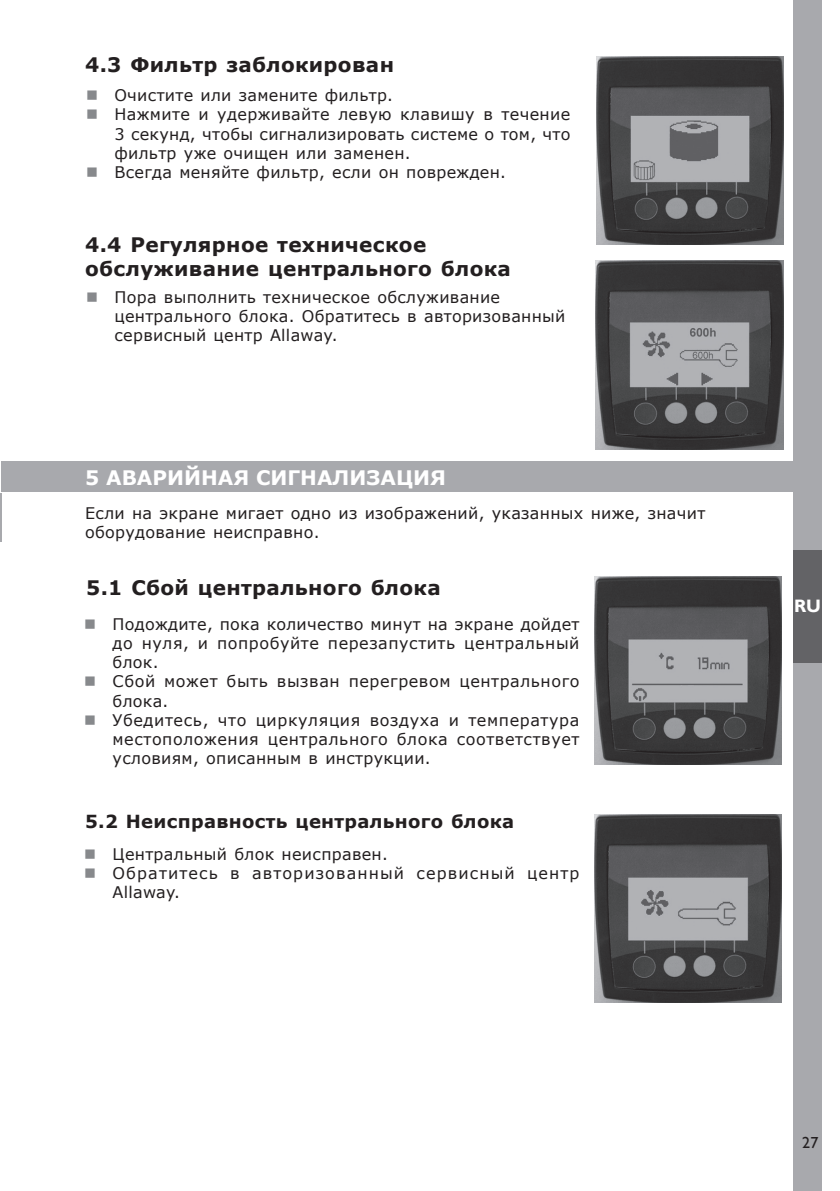
<style>
.page{position:relative;width:840px;height:1191px;background:#fff}
.page>*{position:absolute;margin:0;border:0;box-sizing:border-box;transform-origin:0 0}
.t1{font:700 20px/24px "Verdana";letter-spacing:.015em;color:#231f20}
.t2{font:700 20px "Verdana";color:#fff}
.t3{font:700 18px "Verdana";letter-spacing:.015em;color:#231f20}
.t4{font:700 18px "Gill Sans";color:#fff}
.t5{font:16px/19.2px "Verdana";letter-spacing:.02em;color:#231f20;text-align:justify}
.t6{font:16px/19.2px "Verdana";letter-spacing:.07em;color:#231f20}
.t7{font:16px "Gill Sans";color:#231f20}
.s1{color:#87898c}
</style>
<div class="page">
<div style="left:792px;top:0;width:29px;height:1191px;background:#a8a9ad"></div>
<hr style="left:0;top:493px;width:1px;height:48px;background:#a8a9ad">
<img style="left:596px;top:57px;width:186px;height:187px">
<img style="left:595px;top:260px;width:187px;height:190px">
<img style="left:594px;top:576px;width:187px;height:188px">
<img style="left:594px;top:814px;width:187px;height:188px">
<div style="left:2px;top:461px;width:796px;height:30px;background:#a8a9ad"></div>
<div style="left:792px;top:550px;width:29px;height:112px;background:#636366"></div>
<p class="t1" style="left:85px;top:52px;width:310px">4.3 Фильтр заблокирован</p>
<p class="t5" style="left:86px;top:86px;width:308px"><span class="s1">■</span> Очистите или замените фильтр.</p>
<p class="t5" style="left:114px;top:105px;width:457px;text-indent:-28px"><span class="s1">■</span> Нажмите и удерживайте левую клавишу в течение 3 секунд, чтобы сигнализировать системе о том, что фильтр уже очищен или заменен.</p>
<p class="t5" style="left:86px;top:162px;width:421px"><span class="s1">■</span> Всегда меняйте фильтр, если он поврежден.</p>
<p class="t1" style="left:85px;top:232px;width:427px">4.4 Регулярное техническое обслуживание центрального блока</p>
<p class="t5" style="left:114px;top:287px;width:452px;text-align:left;text-indent:-28px"><span class="s1">■</span> Пора выполнить техническое обслуживание центрального блока. Обратитесь в авторизованный сервисный центр Allaway.</p>
<p class="t2" style="left:85px;top:463px;width:362px">5 АВАРИЙНАЯ СИГНАЛИЗАЦИЯ</p>
<p class="t5" style="left:85px;top:503px;width:621px">Если на экране мигает одно из изображений, указанных ниже, значит оборудование неисправно.</p>
<p class="t1" style="left:86px;top:575px;width:356px">5.1 Сбой центрального блока</p>
<p class="t5" style="left:112px;top:614px;width:468px;text-indent:-28px"><span class="s1">■</span> П одождите, пока количество минут на экране дойдет до нуля, и попробуйте перезапустить центральный блок.</p>
<p class="t5" style="left:112px;top:672px;width:468px;text-indent:-28px"><span class="s1">■</span> Сбой может быть вызван перегревом центрального блока.</p>
<p class="t5" style="left:112px;top:710px;width:468px;text-indent:-28px"><span class="s1">■</span> Убедитесь, что циркуляция воздуха и температура местоположения центрального блока соответствует условиям, описанным в инструкции.</p>
<p class="t3" style="left:85px;top:808px;width:430px">5.2 Неисправность центрального блока</p>
<p class="t5" style="left:84px;top:844px;width:305px"><span class="s1">■</span> Центральный блок неисправен.</p>
<p class="t6" style="left:112px;top:863px;width:468px;text-indent:-28px"><span class="s1">■</span> Обратитесь в авторизованный сервисный центр<br>Allaway.</p>
<p class="t4" style="left:793px;top:595px;width:28px">RU</p>
<p class="t7" style="left:801px;top:1133px;width:18px">27</p>
</div>
